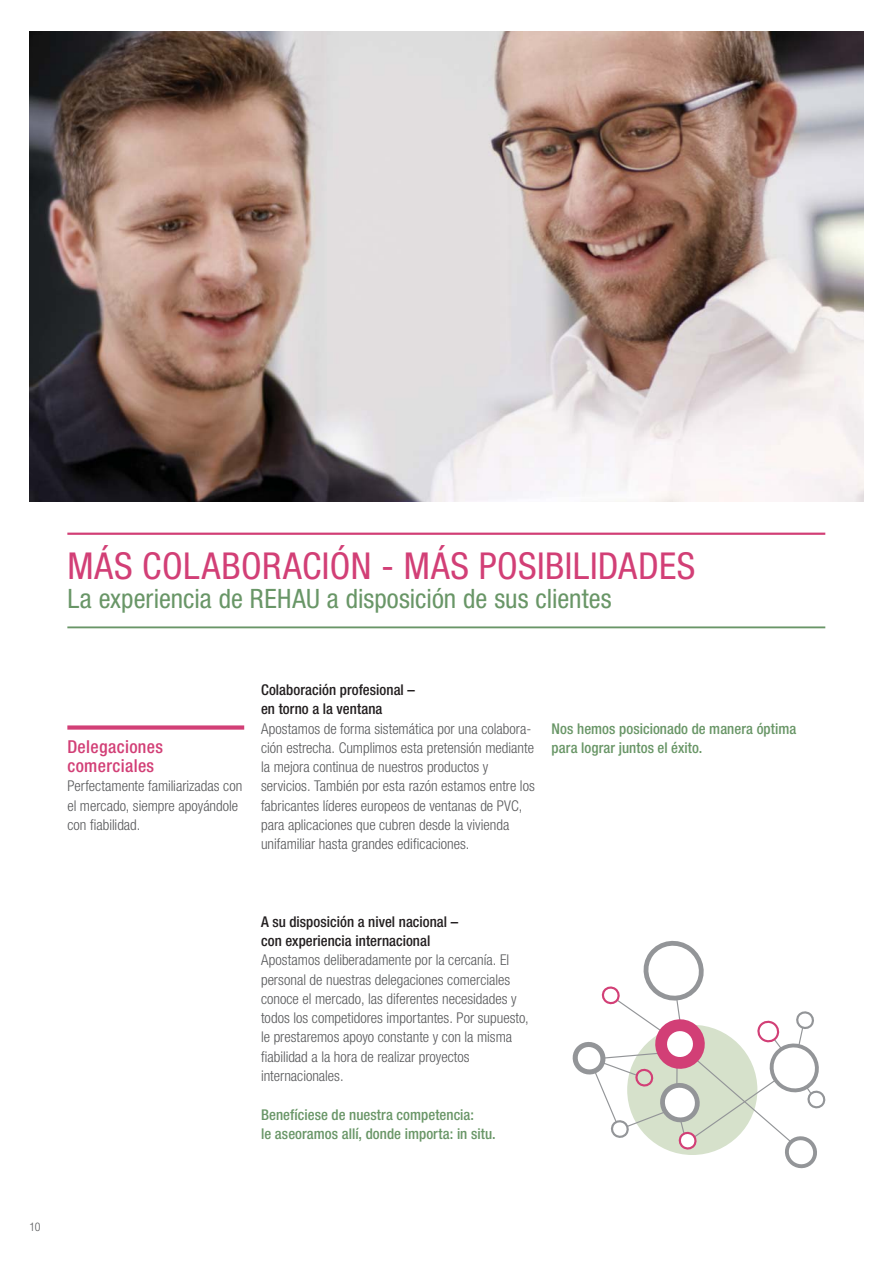
<style>
.page{position:relative;width:893px;height:1263px;background:#fff}
.page>*{position:absolute;margin:0;border:0;box-sizing:border-box;transform-origin:0 0}
.t1{font:condensed 37.2px "Helvetica Neue LTW1 G";letter-spacing:.01em;color:#d23f76}
.t2{font:condensed 26.7px "Helvetica Neue LTW1 G";color:#699667}
.t3{font:500 condensed 17.85px "Helvetica Neue LTW1 G";letter-spacing:.02em;color:#d23f76}
.t4{font:300 condensed 14.85px/19.4px "Helvetica Neue LTW1 G";color:#58595b}
.t5{font:500 condensed 14.85px/19.4px "Helvetica Neue LTW1 G";letter-spacing:.005em;color:#699667}
.t6{font:500 condensed 14.85px/19.4px "Helvetica Neue LTW1 G";letter-spacing:.005em;color:#231f20}
.t7{font:300 condensed 11.85px "Helvetica Neue LTW1 G";color:#58595b}
</style>
<div class="page">
<hr style="left:67px;top:533px;width:758px;height:2px;background:#d23f76">
<hr style="left:67px;top:626px;width:758px;height:2px;background:#699667">
<img style="left:29px;top:31px;width:834px;height:471px">
<div style="left:67px;top:725px;width:177px;height:5px;background:#d23f76"></div>
<svg style="left:572px;top:940px;width:254px;height:229px"></svg>
<h1 class="t1" style="left:67px;top:552px;width:629px">MÁS COLABORACIÓN - MÁS POSIBILIDADES</h1>
<h2 class="t2" style="left:67px;top:589px;width:546px">La experiencia de REHAU a disposición de sus clientes</h2>
<p class="t6" style="left:261px;top:681px;width:155px">Colaboración profesional – en torno a la ventana</p>
<p class="t4" style="left:261px;top:720px;width:275px">Apostamos de forma sistemática por una colabora&shy;ción estrecha. Cumplimos esta pretensión mediante la mejora continua de nuestros productos y servicios. También por esta razón estamos entre los fabricantes líderes europeos de ventanas de PVC, para aplicaciones que cubren desde la vivienda unifamiliar hasta grandes edificaciones.</p>
<p class="t5" style="left:552px;top:720px;width:246px">Nos hemos posicionado de manera óptima</p>
<p class="t3" style="left:67px;top:740px;width:97px">Delegaciones</p>
<p class="t5" style="left:552px;top:739px;width:152px">para lograr juntos el éxito.</p>
<p class="t3" style="left:67px;top:759px;width:88px">comerciales</p>
<p class="t4" style="left:67px;top:778px;width:176px">Perfectamente familiarizadas con el mercado, siempre apoyándole con fiabilidad.</p>
<p class="t6" style="left:261px;top:913px;width:199px">A su disposición a nivel nacional – con experiencia internacional</p>
<p class="t4" style="left:261px;top:952px;width:269px">Apostamos deliberadamente por la cercanía. El personal de nuestras delegaciones comerciales conoce el mercado, las diferentes necesidades y todos los competidores importantes. Por supuesto, le prestaremos apoyo constante y con la misma fiabilidad a la hora de realizar proyectos internacionales.</p>
<p class="t5" style="left:261px;top:1106px;width:236px">Benefíciese de nuestra competencia:<br>le aseoramos allí, donde importa: in situ.</p>
<p class="t7" style="left:29px;top:1223px;width:13px">10</p>
</div>
